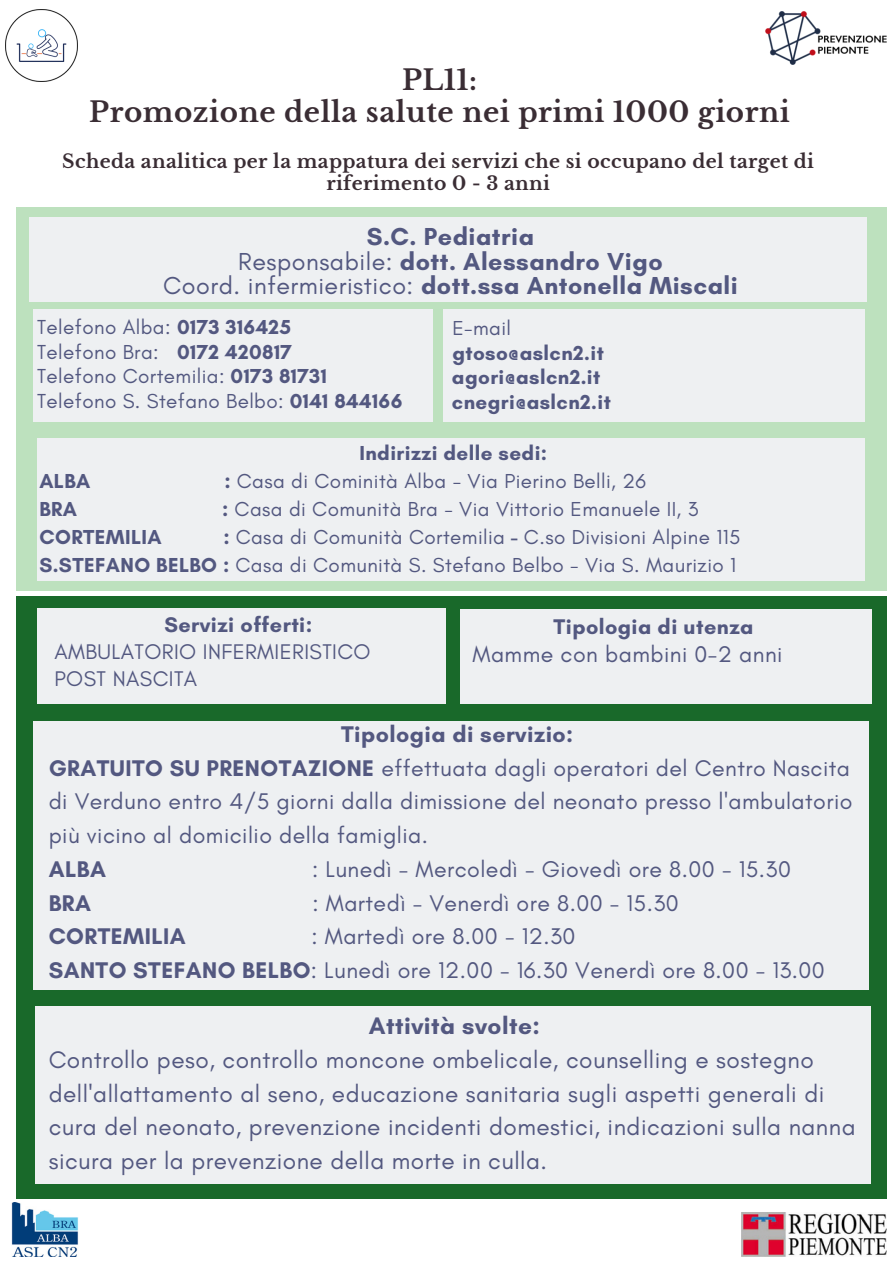
<style>
.page{position:relative;width:893px;height:1264px;background:#fff}
.page>*{position:absolute;margin:0;border:0;box-sizing:border-box;transform-origin:0 0}
.t1{font:700 27.75px "Libre Baskerville";letter-spacing:.02em;color:#3a2d34}
.t2{font:700 25.05px "Glacial Indifference";letter-spacing:.02em;color:#535880}
.t3{font:24.45px/33.8px "Glacial Indifference";letter-spacing:.02em;color:#535880}
.t4{font:700 24.45px "Glacial Indifference";letter-spacing:.02em;color:#535880}
.t5{font:23.1px/33.8px "Glacial Indifference";letter-spacing:.02em;color:#535880;text-align:justify}
.t6{font:700 23.1px "Glacial Indifference";letter-spacing:.02em;color:#535880}
.t7{font:21.6px/27px "Glacial Indifference";letter-spacing:.02em;color:#535880}
.t8{font:700 21.6px "Glacial Indifference";letter-spacing:.02em;color:#535880}
.t9{font:20.55px "Glacial Indifference";letter-spacing:.02em;color:#535880}
.t10{font:700 20.55px "Glacial Indifference";letter-spacing:.02em;color:#535880}
.t11{font:700 18.75px/21.3px "Libre Baskerville";letter-spacing:.02em;color:#3a2d34;text-align:center}
.s1{font-weight:400}
.s2{font-weight:700}
</style>
<div class="page">
<img style="left:765px;top:11px;width:122px;height:54px">
<div style="left:16px;top:207px;width:870px;height:383px;background:#bde1be"></div>
<div style="left:29px;top:217px;width:838px;height:84px;background:#eef0f2"></div>
<div style="left:34px;top:310px;width:399px;height:112px;background:#eef0f2"></div>
<div style="left:16px;top:595px;width:870px;height:603px;background:#19692a"></div>
<div style="left:37px;top:608px;width:408px;height:95px;background:#eef0f2"></div>
<div style="left:36px;top:1006px;width:835px;height:177px;background:#eef0f2"></div>
<img style="left:12px;top:1202px;width:66px;height:54px">
<div style="left:34px;top:720px;width:835px;height:269px;background:#eef0f2"></div>
<div style="left:460px;top:609px;width:411px;height:94px;background:#eef0f2"></div>
<div style="left:443px;top:310px;width:422px;height:112px;background:#eef0f2"></div>
<img style="left:6px;top:9px;width:72px;height:72px">
<div style="left:37px;top:438px;width:827px;height:142px;background:#eef0f2"></div>
<img style="left:741px;top:1212px;width:145px;height:44px">
<p class="t1" style="left:402px;top:63px;width:77px">PL11:</p>
<p class="t1" style="left:89px;top:95px;width:702px">Promozione della salute nei primi 1000 giorni</p>
<p class="t11" style="left:62px;top:151px;width:753px">Scheda analitica per la mappatura dei servizi che si occupano del target di riferimento 0 - 3 anni</p>
<p class="t2" style="left:367px;top:221px;width:169px">S.C. Pediatria</p>
<p class="t2" style="left:238px;top:246px;width:426px"><span class="s1">Responsabile:</span> dott. Alessandro Vigo</p>
<p class="t2" style="left:163px;top:270px;width:576px"><span class="s1">Coord. infermieristico:</span> dott.ssa Antonella Miscali</p>
<p class="t9" style="left:37px;top:314px;width:255px">Telefono Alba: <span class="s2">0173 316425</span></p>
<p class="t9" style="left:37px;top:339px;width:256px">Telefono Bra: <span class="s2">0172 420817</span></p>
<p class="t9" style="left:37px;top:364px;width:291px">Telefono Cortemilia: <span class="s2">0173 81731</span></p>
<p class="t9" style="left:37px;top:388px;width:366px">Telefono S. Stefano Belbo: <span class="s2">0141 844166</span></p>
<p class="t10" style="left:359px;top:440px;width:189px">Indirizzi delle sedi:</p>
<p class="t10" style="left:39px;top:468px;width:53px">ALBA</p>
<p class="t9" style="left:224px;top:468px;width:423px"><span class="s2">:</span> Casa di Cominità Alba - Via Pierino Belli, 26</p>
<p class="t10" style="left:39px;top:496px;width:39px">BRA</p>
<p class="t9" style="left:222px;top:496px;width:477px"><span class="s2">:</span> Casa di Comunità Bra - Via Vittorio Emanuele II, 3</p>
<p class="t10" style="left:39px;top:525px;width:124px">CORTEMILIA</p>
<p class="t9" style="left:223px;top:525px;width:518px"><span class="s2">:</span> Casa di Comunità Cortemilia <span class="s2">-</span> C.so Divisioni Alpine 115</p>
<p class="t9" style="left:39px;top:553px;width:698px"><span class="s2">S.STEFANO BELBO :</span> Casa di Comunità S. Stefano Belbo - Via S. Maurizio 1</p>
<p class="t9" style="left:452px;top:315px;width:60px">E-mail</p>
<p class="t10" style="left:452px;top:340px;width:153px">gtoso@aslcn2.it</p>
<p class="t10" style="left:452px;top:365px;width:150px">agori@aslcn2.it</p>
<p class="t10" style="left:452px;top:389px;width:160px">cnegri@aslcn2.it</p>
<p class="t8" style="left:164px;top:611px;width:149px">Servizi offerti:</p>
<p class="t7" style="left:54px;top:638px;width:318px">AMBULATORIO INFERMIERISTICO<br>POST NASCITA</p>
<p class="t8" style="left:553px;top:613px;width:201px">Tipologia di utenza</p>
<p class="t5" style="left:472px;top:637px;width:311px">Mamme con bambini 0-2 anni</p>
<p class="t6" style="left:341px;top:720px;width:234px">Tipologia di servizio:</p>
<p class="t5" style="left:49px;top:750px;width:805px"><span class="s2">GRATUITO SU PRENOTAZIONE</span> effettuata dagli operatori del Centro Nascita di Verduno entro 4/5 giorni dalla dimissione del neonato presso l'ambulatorio più vicino al domicilio della famiglia.</p>
<p class="t6" style="left:49px;top:855px;width:59px">ALBA</p>
<p class="t5" style="left:312px;top:852px;width:480px">: Lunedì - Mercoledì - Giovedì ore 8.00 - 15.30</p>
<p class="t6" style="left:49px;top:888px;width:44px">BRA</p>
<p class="t5" style="left:312px;top:885px;width:368px">: Martedì - Venerdì ore 8.00 - 15.30</p>
<p class="t6" style="left:49px;top:922px;width:139px">CORTEMILIA</p>
<p class="t5" style="left:311px;top:919px;width:265px">: Martedì ore 8.00 - 12.30</p>
<p class="t5" style="left:49px;top:953px;width:777px"><span class="s2">SANTO STEFANO BELBO</span>: Lunedì ore 12.00 - 16.30 Venerdì ore 8.00 - 13.00</p>
<p class="t4" style="left:369px;top:1010px;width:173px">Attività svolte:</p>
<p class="t3" style="left:49px;top:1042px;width:808px">Controllo peso, controllo moncone ombelicale, counselling e sostegno dell'allattamento al seno, educazione sanitaria sugli aspetti generali di cura del neonato, prevenzione incidenti domestici, indicazioni sulla nanna sicura per la prevenzione della morte in culla.</p>
</div>
